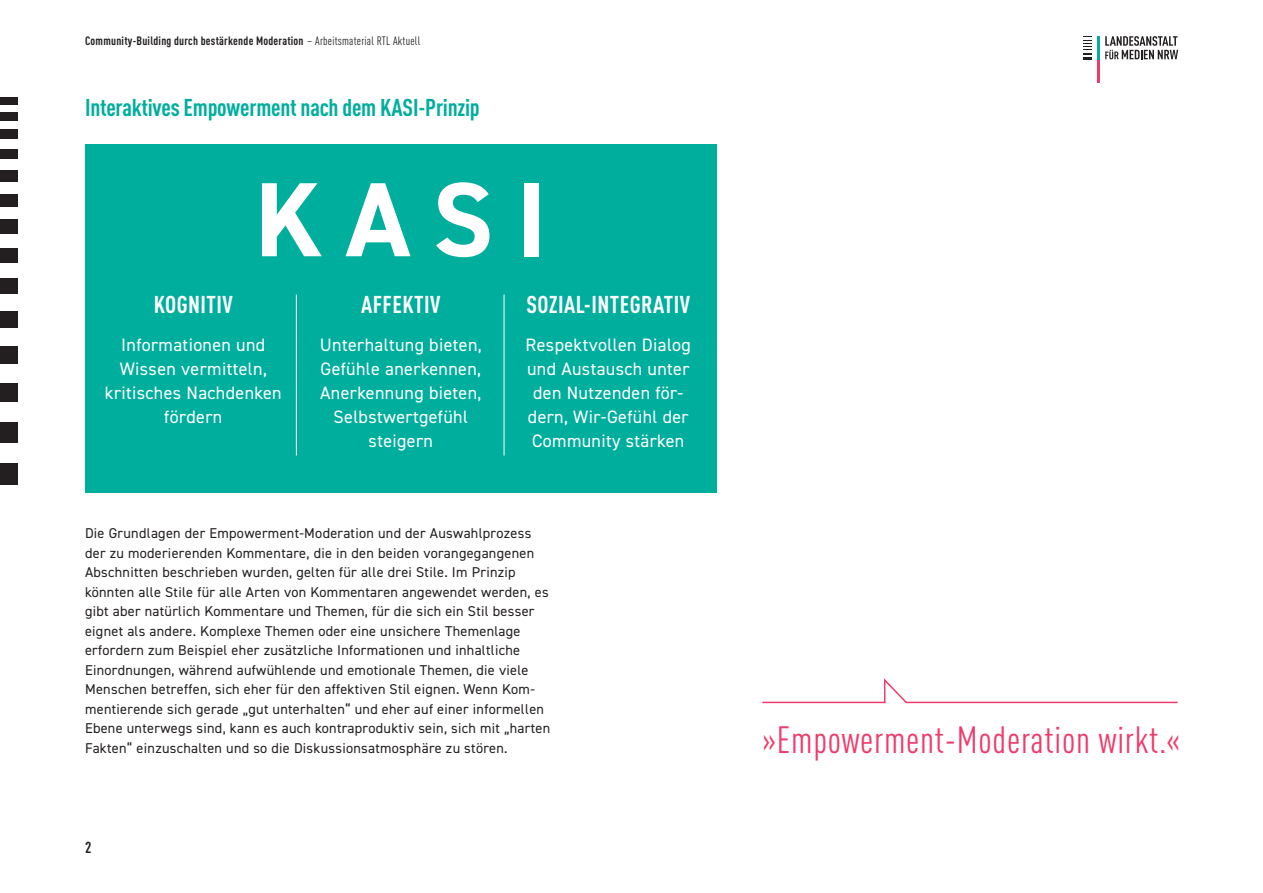
<style>
.page{position:relative;width:1263px;height:893px;background:#fff}
.page>*{position:absolute;margin:0;border:0;box-sizing:border-box;transform-origin:0 0}
.t1{font:700 105.75px "DIN2014";color:#fff}
.t2{font:condensed 37.5px "DINOT";letter-spacing:.02em;color:#ef3b6b}
.t3{font:700 condensed 24px "DINOT";letter-spacing:-.01em;color:#00ae9d}
.Copytext{font:700 condensed 24px "DINOT";letter-spacing:.02em;color:#fff}
.t4{font:18px/24px "DIN2014";letter-spacing:.02em;color:#fff;text-align:center}
.t5{font:700 condensed 15.75px "DINOT";color:#231f20}
.t6{font:14.25px/19.5px "DIN2014";letter-spacing:.02em;color:#231f20}
.t7{font:700 condensed 12px "DINOT";letter-spacing:.02em;color:#231f20}
.s1{font-weight:400}
</style>
<div class="page">
<div style="left:0;top:98px;width:17px;height:7px;background:#231f20"></div>
<div style="left:0;top:113px;width:17px;height:8px;background:#231f20"></div>
<div style="left:0;top:130px;width:17px;height:9px;background:#231f20"></div>
<div style="left:0;top:149px;width:17px;height:11px;background:#231f20"></div>
<div style="left:0;top:170px;width:17px;height:12px;background:#231f20"></div>
<div style="left:0;top:194px;width:17px;height:13px;background:#231f20"></div>
<div style="left:0;top:220px;width:17px;height:14px;background:#231f20"></div>
<div style="left:0;top:248px;width:17px;height:15px;background:#231f20"></div>
<div style="left:0;top:278px;width:17px;height:17px;background:#231f20"></div>
<div style="left:0;top:311px;width:17px;height:17px;background:#231f20"></div>
<div style="left:0;top:346px;width:17px;height:18px;background:#231f20"></div>
<div style="left:0;top:383px;width:17px;height:19px;background:#231f20"></div>
<div style="left:0;top:422px;width:17px;height:21px;background:#231f20"></div>
<div style="left:0;top:463px;width:17px;height:22px;background:#231f20"></div>
<svg style="left:1083px;top:36px;width:8px;height:23px"></svg>
<hr style="left:1097px;top:59px;width:3px;height:23px;background:#ef3b6b">
<hr style="left:1097px;top:36px;width:3px;height:23px;background:#00ae9d">
<svg style="left:1105px;top:36px;width:73px;height:23px"></svg>
<div style="left:85px;top:145px;width:631px;height:348px;background:#00ae9d"></div>
<hr style="left:296px;top:295px;width:1px;height:161px;background:#fff">
<hr style="left:504px;top:295px;width:1px;height:161px;background:#fff">
<hr style="left:906px;top:702px;width:271px;height:1px;background:#ef3b6b">
<hr style="left:762px;top:702px;width:123px;height:1px;background:#ef3b6b">
<svg style="left:883px;top:678px;width:25px;height:26px"></svg>
<p class="t7" style="left:85px;top:32px;width:337px">Community-Building durch bestärkende Moderation <span class="s1">– Arbeitsmaterial RTL Aktuell</span></p>
<p class="t3" style="left:85px;top:90px;width:396px">Interaktives Empowerment nach dem KASI-Prinzip</p>
<p class="t1" style="left:255px;top:149px;width:294px">KASI</p>
<p class="Copytext" style="left:154px;top:287px;width:81px">KOGNITIV</p>
<p class="t4" style="left:105px;top:332px;width:178px">Informationen und<br>Wissen vermitteln, kritisches Nachdenken fördern</p>
<p class="t4" style="left:320px;top:332px;width:163px">Unterhaltung bieten,<br>Gefühle anerkennen,<br>Anerkennung bieten,<br>Selbstwertgefühl steigern</p>
<p class="Copytext" style="left:361px;top:287px;width:81px">AFFEKTIV</p>
<p class="Copytext" style="left:526px;top:287px;width:165px">SOZIAL-INTEGRATIV</p>
<p class="t4" style="left:526px;top:332px;width:167px">Respektvollen Dialog und Austausch unter den Nutzenden för&shy;dern, Wir-Gefühl der<br>Community stärken</p>
<p class="t6" style="left:85px;top:523px;width:467px">Die Grundlagen der Empowerment-Moderation und der Auswahlprozess der zu moderierenden Kommentare, die in den beiden vorangegangenen Abschnitten beschrieben wurden, gelten für alle drei Stile. Im Prinzip könnten alle Stile für alle Arten von Kommentaren angewendet werden, es gibt aber natürlich Kommentare und Themen, für die sich ein Stil besser eignet als andere. Komplexe Themen oder eine unsichere Themenlage erfordern zum Beispiel eher zusätzliche Informationen und inhaltliche Einordnungen, während aufwühlende und emotionale Themen, die viele Menschen betreffen, sich eher für den affektiven Stil eignen. Wenn Kom&shy;mentierende sich gerade „gut unterhalten“ und eher auf einer informellen Ebene unterwegs sind, kann es auch kontraproduktiv sein, sich mit „harten Fakten“ einzuschalten und so die Diskussionsatmosphäre zu stören.</p>
<p class="t5" style="left:85px;top:836px;width:8px">2</p>
<p class="t2" style="left:762px;top:714px;width:420px">»Empowerment-Moderation wirkt.«</p>
</div>
